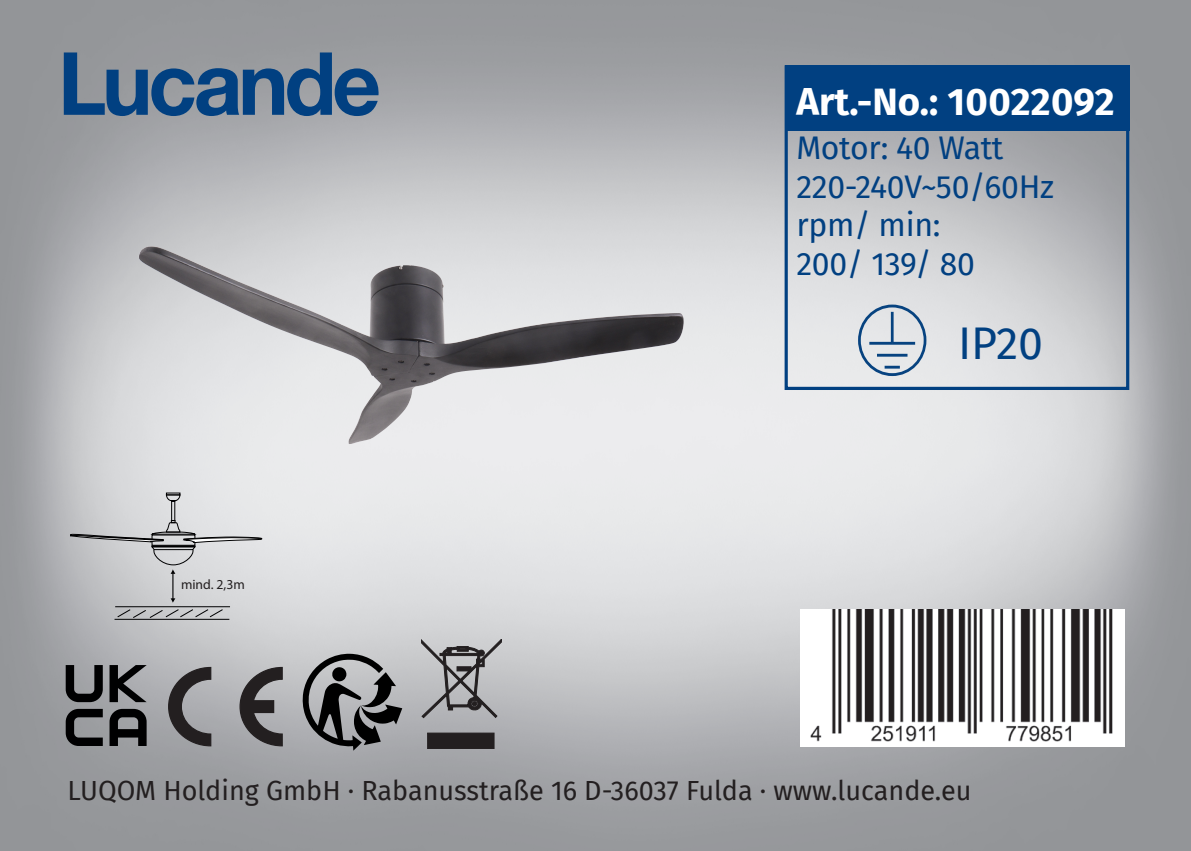
<style>
.page{position:relative;width:1191px;height:851px;background:#fff}
.page>*{position:absolute;margin:0;border:0;box-sizing:border-box;transform-origin:0 0}
.t1{font:44.7px "Fira Sans";color:#014081}
.t2{font:700 38.4px "Fira Sans";color:#fff}
.t3{font:31.8px "Fira Sans";letter-spacing:-.01em;color:#014081}
.t4{font:27px "Fira Sans";color:#231f20}
.t5{font:13.8px "Myriad Pro";color:#231f20}
</style>
<div class="page">
<img style="left:0;top:0;width:1191px;height:850px">
<img style="left:125px;top:210px;width:582px;height:255px">
<div style="left:784px;top:65px;width:345px;height:325px;border:3px solid #014081"></div>
<div style="left:784px;top:65px;width:345px;height:66px;background:#014081"></div>
<svg style="left:64px;top:52px;width:314px;height:64px;background:#577392"></svg>
<img style="left:800px;top:609px;width:324px;height:137px">
<div style="left:858px;top:304px;width:68px;height:72px;border:3px solid #074380;border-radius:50%"></div>
<hr style="left:869px;top:342px;width:46px;height:2px;background:#074380">
<hr style="left:877px;top:354px;width:30px;height:2px;background:#074380">
<hr style="left:891px;top:312px;width:2px;height:32px;background:#074380">
<svg style="left:884px;top:366px;width:16px;height:2px"></svg>
<svg style="left:421px;top:639px;width:80px;height:109px;background:#8f8f91"></svg>
<svg style="left:167px;top:666px;width:45px;height:80px;background:#747375"></svg>
<svg style="left:239px;top:666px;width:44px;height:80px;background:#6c6b6d"></svg>
<svg style="left:66px;top:665px;width:37px;height:37px"></svg>
<svg style="left:109px;top:665px;width:38px;height:37px"></svg>
<svg style="left:66px;top:708px;width:37px;height:37px"></svg>
<svg style="left:109px;top:708px;width:38px;height:37px"></svg>
<svg style="left:302px;top:653px;width:100px;height:97px;background:#77787a"></svg>
<div style="left:171px;top:501px;width:4px;height:19px;border:1px solid #000001"></div>
<svg style="left:166px;top:494px;width:14px;height:7px"></svg>
<svg style="left:70px;top:520px;width:192px;height:82px;background:#c5c6c8"></svg>
<hr style="left:115px;top:606px;width:115px;height:1px;background:#000001">
<hr style="left:114px;top:618px;width:115px;height:1px;background:#000001">
<svg style="left:116px;top:608px;width:108px;height:11px"></svg>
<p class="t2" style="left:796px;top:69px;width:319px">Art.-No.: 10022092</p>
<p class="t3" style="left:796px;top:124px;width:209px">Motor: 40 Watt</p>
<p class="t3" style="left:796px;top:163px;width:259px">220-240V~50/60Hz</p>
<p class="t3" style="left:796px;top:201px;width:145px">rpm/ min:</p>
<p class="t3" style="left:796px;top:239px;width:180px">200/ 139/ 80</p>
<p class="t5" style="left:181px;top:575px;width:65px">mind. 2,3m</p>
<p class="t1" style="left:958px;top:309px;width:87px">IP20</p>
<p class="t4" style="left:67px;top:770px;width:905px">LUQOM Holding GmbH · Rabanusstraße 16 D-36037 Fulda · www.lucande.eu</p>
</div>
